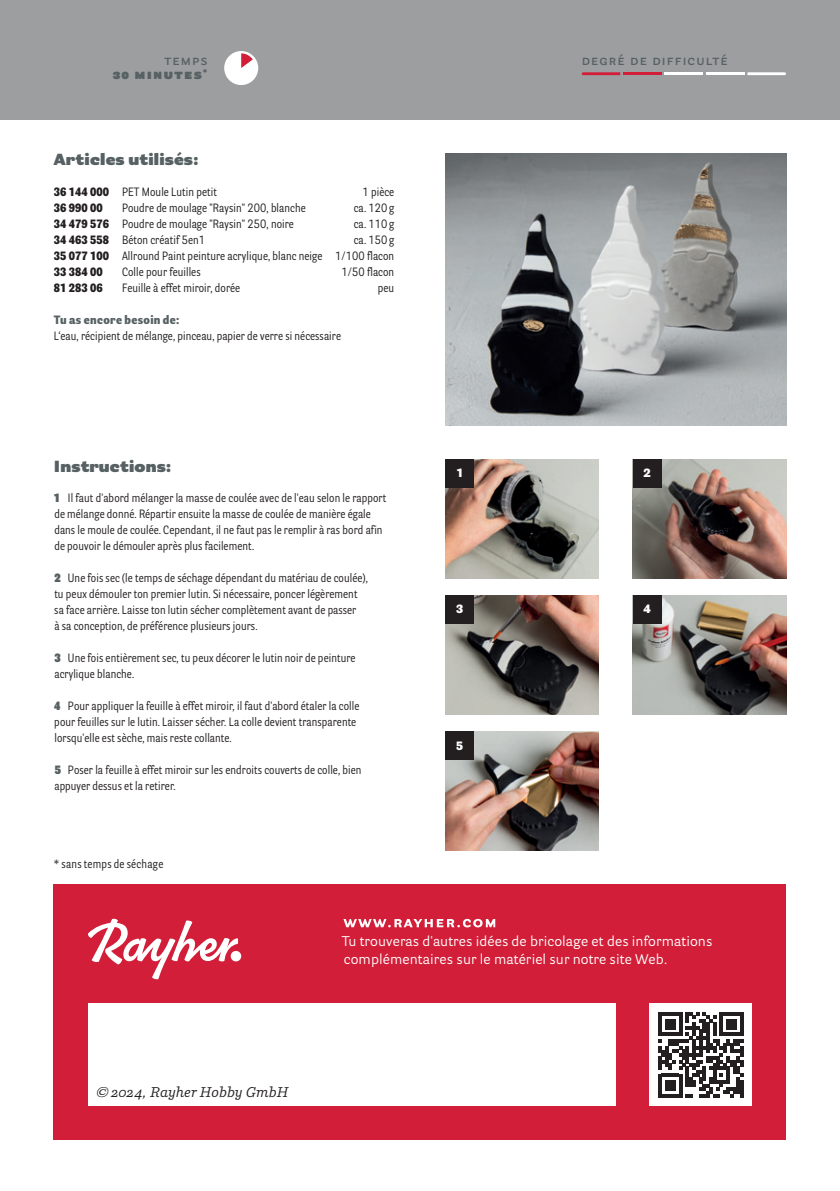
<style>
.page{position:relative;width:840px;height:1191px;background:#fff}
.page>*{position:absolute;margin:0;border:0;box-sizing:border-box;transform-origin:0 0}
.t1{font:900 16px "Parry Grotesque Pro";letter-spacing:.01em;color:#576163}
.t2{font:14px/18px "Parry Grotesque Pro";letter-spacing:.005em;color:#fff}
.t3{font:600 14px "Parry Grotesque Pro";letter-spacing:.08em;color:#576163}
.t4{font:italic 14px "Parry Pro";letter-spacing:.01em;color:#231f20}
.t5{font:900 14px "Parry Grotesque Pro";letter-spacing:.08em;color:#576163}
.t6{font:12px/16px "Parry Grot Con Pro";letter-spacing:.005em;color:#231f20}
.t7{font:900 12px "Parry Grot Con Pro";letter-spacing:.03em;color:#576163}
.t8{font:12px "Parry Grot Con Pro";letter-spacing:.025em;color:#231f20}
.t9{font:900 12px "Parry Grot Con Pro";letter-spacing:.005em;color:#231f20}
.t10{font:900 12px "Parry Grotesque Pro";color:#fff}
.s1{font-weight:900}
.s2{font-weight:900;color:#576163}
</style>
<div class="page">
<div style="left:54px;top:884px;width:731px;height:256px;background:#d21e38"></div>
<div style="left:0;top:0;width:839px;height:119px;background:#9c9ea0"></div>
<div style="left:88px;top:1003px;width:527px;height:103px;background:#fff"></div>
<img style="left:445px;top:459px;width:153px;height:119px">
<img style="left:445px;top:731px;width:153px;height:119px">
<img style="left:632px;top:595px;width:153px;height:119px">
<img style="left:632px;top:459px;width:153px;height:119px">
<img style="left:445px;top:595px;width:153px;height:119px">
<div style="left:224px;top:51px;width:34px;height:34px;background:#fff;border-radius:50%"></div>
<svg style="left:241px;top:53px;width:12px;height:15px"></svg>
<svg style="left:581px;top:72px;width:39px;height:3px"></svg>
<hr style="left:622px;top:72px;width:39px;height:3px;background:#d21e38">
<hr style="left:664px;top:72px;width:38px;height:3px;background:#fff">
<hr style="left:705px;top:72px;width:39px;height:3px;background:#fff">
<svg style="left:747px;top:72px;width:38px;height:3px"></svg>
<svg style="left:343px;top:919px;width:152px;height:8px"></svg>
<svg style="left:88px;top:918px;width:150px;height:61px"></svg>
<div style="left:230px;top:951px;width:11px;height:10px;background:#fff;border-radius:50%"></div>
<div style="left:649px;top:1003px;width:102px;height:103px;background:#fff"></div>
<svg style="left:658px;top:1012px;width:85px;height:85px"></svg>
<div style="left:445px;top:459px;width:28px;height:29px;background:#231f20"></div>
<div style="left:445px;top:595px;width:28px;height:29px;background:#231f20"></div>
<div style="left:445px;top:731px;width:28px;height:29px;background:#231f20"></div>
<div style="left:632px;top:459px;width:29px;height:29px;background:#231f20"></div>
<div style="left:632px;top:595px;width:29px;height:29px;background:#231f20"></div>
<img style="left:445px;top:153px;width:340px;height:272px">
<p class="t3" style="left:164px;top:50px;width:44px">temps</p>
<p class="t3" style="left:581px;top:50px;width:148px">degré de difficulté</p>
<p class="t5" style="left:113px;top:63px;width:96px">30 minutes<sup>*</sup></p>
<h1 class="t1" style="left:54px;top:148px;width:146px">Articles utilisés:</h1>
<p class="t6" style="left:54px;top:184px;width:165px"><span class="s1">36 144 000</span> PET Moule Lutin petit</p>
<p class="t6" style="left:362px;top:184px;width:33px">1 pièce</p>
<p class="t9" style="left:54px;top:199px;width:50px">36 990 00</p>
<p class="t6" style="left:122px;top:200px;width:185px">Poudre de moulage "Raysin" 200, blanche</p>
<p class="t6" style="left:353px;top:200px;width:42px">ca. 120 g</p>
<p class="t6" style="left:54px;top:216px;width:241px"><span class="s1">34 479 576</span> Poudre de moulage "Raysin" 250, noire</p>
<p class="t6" style="left:353px;top:216px;width:42px">ca. 110 g</p>
<p class="t6" style="left:54px;top:232px;width:153px"><span class="s1">34 463 558</span> Béton créatif 5en1</p>
<p class="t6" style="left:54px;top:232px;width:341px;text-align:justify;text-indent:299px">ca. 150 g <span class="s1">35 077 100</span> Allround Paint peinture acrylique, blanc neige 1/100 flacon <span class="s1">33 384 00</span></p>
<p class="t6" style="left:122px;top:264px;width:80px">Colle pour feuilles</p>
<p class="t6" style="left:341px;top:264px;width:54px">1/50 flacon</p>
<p class="t9" style="left:54px;top:279px;width:50px">81 283 06</p>
<p class="t6" style="left:122px;top:280px;width:120px">Feuille à effet miroir, dorée</p>
<p class="t6" style="left:377px;top:280px;width:18px">peu</p>
<p class="t7" style="left:54px;top:311px;width:127px">Tu as encore besoin de:</p>
<p class="t6" style="left:54px;top:328px;width:288px">L‘eau, récipient de mélange, pinceau, papier de verre si nécessaire</p>
<h1 class="t1" style="left:54px;top:454px;width:119px">Instructions:</h1>
<p class="t6" style="left:54px;top:490px;width:334px"><span class="s2">1</span> Il faut d'abord mélanger la masse de coulée avec de l'eau selon le rapport de mélange donné. Répartir ensuite la masse de coulée de manière égale dans le moule de coulée. Cependant, il ne faut pas le remplir à ras bord afin de pouvoir le démouler après plus facilement.</p>
<p class="t6" style="left:54px;top:570px;width:315px"><span class="s2">2</span> Une fois sec (le temps de séchage dépendant du matériau de coulée), tu peux démouler ton premier lutin. Si nécessaire, poncer légèrement sa face arrière. Laisse ton lutin sécher complètement avant de passer<br>à sa conception, de préférence plusieurs jours.</p>
<p class="t6" style="left:54px;top:650px;width:302px"><span class="s2">3</span> Une fois entièrement sec, tu peux décorer le lutin noir de peinture acrylique blanche.</p>
<p class="t6" style="left:54px;top:698px;width:306px"><span class="s2">4</span> Pour appliquer la feuille à effet miroir, il faut d'abord étaler la colle pour feuilles sur le lutin. Laisser sécher. La colle devient transparente lorsqu'elle est sèche, mais reste collante.</p>
<p class="t6" style="left:54px;top:762px;width:308px"><span class="s2">5</span> Poser la feuille à effet miroir sur les endroits couverts de colle, bien appuyer dessus et la retirer.</p>
<p class="t8" style="left:54px;top:855px;width:111px">* sans temps de séchage</p>
<p class="t10" style="left:456px;top:464px;width:7px">1</p>
<p class="t10" style="left:456px;top:601px;width:9px">3</p>
<p class="t10" style="left:456px;top:737px;width:9px">5</p>
<p class="t10" style="left:643px;top:464px;width:9px">2</p>
<p class="t10" style="left:643px;top:601px;width:9px">4</p>
<p class="t4" style="left:96px;top:1082px;width:194px">© 2024, Rayher Hobby GmbH</p>
<p class="t2" style="left:342px;top:932px;width:372px">Tu trouveras d'autres idées de bricolage et des informations complémentaires sur le matériel sur notre site Web.</p>
</div>
